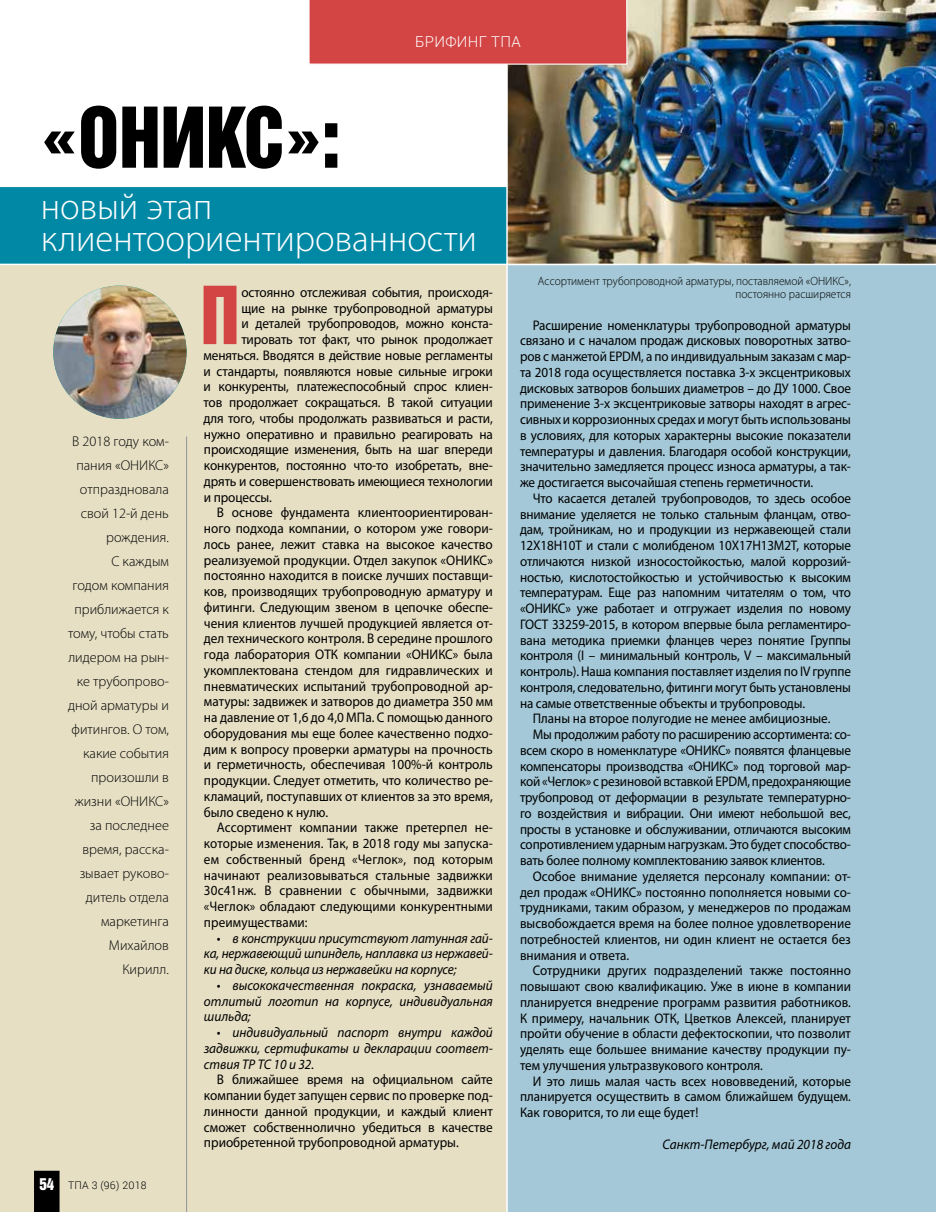
<style>
.page{position:relative;width:936px;height:1212px;background:#fff}
.page>*{position:absolute;margin:0;border:0;box-sizing:border-box;transform-origin:0 0}
.t1{font:76.5px "Helvetica Inserat LT Std";color:#000}
.t2{font:73.05px "Helvetica Inserat LT Std";color:#d34444;scale:.95 1}
.t3{font:300 37.5px/31.5px "Myriad Pro";color:#fff}
.t4{font:300 15px "Roboto";letter-spacing:.02em;color:#fff}
.t5{font:300 14.25px/24px "Myriad Pro";color:#000;text-align:right}
.t6{font:13.95px/15.8px "Myriad Pro";color:#000;text-align:justify;scale:.94 1}
.t7{font:13.95px/15.8px "Myriad Pro";color:#000;text-align:justify;scale:.95 1}
.t8{font:italic 13.95px/15.8px "Myriad Pro";color:#000;text-align:justify;scale:.95 1}
.t9{font:300 12px/13.5px "Myriad Pro";color:#000;text-align:right;scale:.95 1}
.t10{font:300 10.5px "Roboto";letter-spacing:.02em;color:#000}
.s1{font-family:"Helvetica Inserat LT Std";font-weight:400;font-size:15px;color:#fff}
</style>
<div class="page">
<div style="left:0;top:265px;width:506px;height:947px;background:#e6dfc4"></div>
<div style="left:506px;top:265px;width:429px;height:947px;background:#a4c8d7"></div>
<div style="left:0;top:187px;width:506px;height:77px;background:#0088a5"></div>
<hr style="left:186px;top:436px;width:1px;height:776px;background:#939598">
<img style="left:506px;top:0;width:429px;height:264px">
<img style="left:53px;top:286px;width:133px;height:133px;border-radius:67px">
<div style="left:309px;top:0;width:318px;height:65px;background:#d34444"></div>
<div style="left:34px;top:1171px;width:26px;height:41px;background:#000"></div>
<h1 class="t1" style="left:41px;top:92px;width:301px">«ОНИКС»:</h1>
<p class="t4" style="left:415px;top:32px;width:107px">БРИФИНГ ТПА</p>
<h3 class="t3" style="left:41px;top:192px;width:437px">новый этап клиентоориентированности</h3>
<p class="t5" style="left:68px;top:429px;width:102px">В 2018 году ком&shy;пания «ОНИКС» отпраздновала свой 12-й день рождения.<br>С каждым<br>годом компания приближается к тому, чтобы стать лидером на рын&shy;ке трубопрово&shy;дной арматуры и фитингов. О том, какие события произошли в жизни «ОНИКС» за последнее время, расска&shy;зывает руково&shy;дитель отдела маркетинга<br>Михайлов<br>Кирилл.</p>
<p class="t10" style="left:39px;top:1178px;width:109px"><span class="s1">54</span> ТПА 3 (96) 2018</p>
<h2 class="t2" style="left:201px;top:272px;width:42px">П</h2>
<p class="t7" style="left:241px;top:284px;width:266px">остоянно отслеживая события, происходя-</p>
<p class="t7" style="left:241px;top:300px;width:266px">щие на рынке трубопроводной арматуры</p>
<p class="t7" style="left:241px;top:316px;width:266px">и деталей трубопроводов, можно конста-</p>
<p class="t7" style="left:241px;top:331px;width:266px">тировать тот факт, что рынок продолжает</p>
<p class="t7" style="left:203px;top:347px;width:306px">меняться. Вводятся в действие новые регламенты</p>
<p class="t7" style="left:203px;top:363px;width:306px">и стандарты, появляются новые сильные игроки</p>
<p class="t7" style="left:203px;top:379px;width:306px">и конкуренты, платежеспособный спрос клиен-</p>
<p class="t7" style="left:203px;top:394px;width:306px">тов продолжает сокращаться. В такой ситуации</p>
<p class="t7" style="left:203px;top:410px;width:306px">для того, чтобы продолжать развиваться и расти,</p>
<p class="t7" style="left:204px;top:426px;width:305px">нужно оперативно и правильно реагировать на</p>
<p class="t7" style="left:204px;top:442px;width:305px">происходящие изменения, быть на шаг впереди</p>
<p class="t7" style="left:204px;top:457px;width:305px">конкурентов, постоянно что-то изобретать, вне-</p>
<p class="t7" style="left:204px;top:473px;width:305px">дрять и совершенствовать имеющиеся технологии</p>
<p class="t7" style="left:204px;top:489px;width:73px">и процессы.</p>
<p class="t7" style="left:217px;top:505px;width:292px">В основе фундамента клиентоориентирован-</p>
<p class="t7" style="left:204px;top:520px;width:305px">ного подхода компании, о котором уже говори-</p>
<p class="t7" style="left:204px;top:536px;width:305px">лось ранее, лежит ставка на высокое качество</p>
<p class="t7" style="left:204px;top:552px;width:305px">реализуемой продукции. Отдел закупок «ОНИКС»</p>
<p class="t7" style="left:204px;top:568px;width:305px">постоянно находится в поиске лучших поставщи-</p>
<p class="t7" style="left:204px;top:583px;width:305px">ков, производящих трубопроводную арматуру и</p>
<p class="t7" style="left:204px;top:599px;width:305px">фитинги. Следующим звеном в цепочке обеспе-</p>
<p class="t7" style="left:204px;top:615px;width:305px">чения клиентов лучшей продукцией является от-</p>
<p class="t7" style="left:204px;top:631px;width:305px">дел технического контроля. В середине прошлого</p>
<p class="t7" style="left:204px;top:646px;width:305px">года лаборатория ОТК компании «ОНИКС» была</p>
<p class="t7" style="left:204px;top:662px;width:305px">укомплектована стендом для гидравлических и</p>
<p class="t7" style="left:204px;top:678px;width:305px">пневматических испытаний трубопроводной ар-</p>
<p class="t7" style="left:204px;top:694px;width:305px">матуры: задвижек и затворов до диаметра 350 мм</p>
<p class="t7" style="left:204px;top:709px;width:305px">на давление от 1,6 до 4,0 МПа. С помощью данного</p>
<p class="t7" style="left:204px;top:725px;width:305px">оборудования мы еще более качественно подхо-</p>
<p class="t7" style="left:204px;top:741px;width:305px">дим к вопросу проверки арматуры на прочность</p>
<p class="t7" style="left:204px;top:757px;width:305px">и герметичность, обеспечивая 100%-й контроль</p>
<p class="t7" style="left:204px;top:772px;width:305px">продукции. Следует отметить, что количество ре-</p>
<p class="t7" style="left:204px;top:788px;width:305px">кламаций, поступавших от клиентов за это время,</p>
<p class="t7" style="left:204px;top:804px;width:132px">было сведено к нулю.</p>
<p class="t6" style="left:217px;top:820px;width:295px">Ассортимент компании также претерпел не-</p>
<p class="t6" style="left:204px;top:835px;width:309px">которые изменения. Так, в 2018 году мы запуска-</p>
<p class="t6" style="left:204px;top:851px;width:309px">ем собственный бренд «Чеглок», под которым</p>
<p class="t6" style="left:204px;top:867px;width:309px">начинают реализовываться стальные задвижки</p>
<p class="t6" style="left:204px;top:883px;width:309px">30с41нж. В сравнении с обычными, задвижки</p>
<p class="t6" style="left:204px;top:898px;width:309px">«Чеглок» обладают следующими конкурентными</p>
<p class="t6" style="left:204px;top:914px;width:112px">преимуществами:</p>
<p class="t8" style="left:204px;top:930px;width:305px;text-indent:13px">• в конструкции присутствуют латунная гай&shy;ка, нержавеющий шпиндель, наплавка из нержавей&shy;ки на диске, кольца из нержавейки на корпусе;</p>
<p class="t8" style="left:204px;top:977px;width:305px;text-indent:13px">• высококачественная покраска, узнаваемый отлитый логотип на корпусе, индивидуальная шильда;</p>
<p class="t8" style="left:204px;top:1024px;width:305px;text-indent:13px">• индивидуальный паспорт внутри каждой задвижки, сертификаты и декларации соответ&shy;ствия ТР ТС 10 и 32.</p>
<p class="t7" style="left:204px;top:1072px;width:305px;text-indent:13px">В ближайшее время на официальном сайте компании будет запущен сервис по проверке под&shy;линности данной продукции, и каждый клиент сможет собственнолично убедиться в качестве приобретенной трубопроводной арматуры.</p>
<p class="t9" style="left:538px;top:274px;width:331px">Ассортимент трубопроводной арматуры, поставляемой «ОНИКС», постоянно расширяется</p>
<p class="t6" style="left:520px;top:317px;width:353px;text-indent:13px">Расширение номенклатуры трубопроводной арматуры связано и с началом продаж дисковых поворотных затво&shy;ров с манжетой EPDM, а по индивидуальным заказам с мар&shy;та 2018 года осуществляется поставка 3-х эксцентриковых дисковых затворов больших диаметров – до ДУ 1000. Свое применение 3-х эксцентриковые затворы находят в агрес&shy;сивных и коррозионных средах и могут быть использованы в условиях, для которых характерны высокие показатели температуры и давления. Благодаря особой конструкции, значительно замедляется процесс износа арматуры, а так&shy;же достигается высочайшая степень герметичности.</p>
<p class="t6" style="left:520px;top:490px;width:353px;text-indent:13px">Что касается деталей трубопроводов, то здесь особое внимание уделяется не только стальным фланцам, отво&shy;дам, тройникам, но и продукции из нержавеющей стали 12Х18Н10Т и стали с молибденом 10Х17Н13М2Т, которые отличаются низкой износостойкостью, малой коррозий&shy;ностью, кислотостойкостью и устойчивостью к высоким температурам. Еще раз напомним читателям о том, что «ОНИКС» уже работает и отгружает изделия по новому ГОСТ 33259-2015, в котором впервые была регламентиро&shy;вана методика приемки фланцев через понятие Группы контроля (I – минимальный контроль, V – максимальный контроль). Наша компания поставляет изделия по IV группе контроля, следовательно, фитинги могут быть установлены на самые ответственные объекты и трубопроводы.</p>
<p class="t6" style="left:533px;top:711px;width:318px">Планы на второе полугодие не менее амбициозные.</p>
<p class="t6" style="left:533px;top:726px;width:340px">Мы продолжим работу по расширению ассортимента: со-</p>
<p class="t6" style="left:520px;top:742px;width:353px">всем скоро в номенклатуре «ОНИКС» появятся фланцевые</p>
<p class="t6" style="left:520px;top:758px;width:353px">компенсаторы производства «ОНИКС» под торговой мар-</p>
<p class="t6" style="left:520px;top:774px;width:353px">кой «Чеглок» с резиновой вставкой EPDM, предохраняющие</p>
<p class="t6" style="left:520px;top:789px;width:353px">трубопровод от деформации в результате температурно-</p>
<p class="t6" style="left:520px;top:805px;width:353px">го воздействия и вибрации. Они имеют небольшой вес,</p>
<p class="t6" style="left:520px;top:821px;width:353px">просты в установке и обслуживании, отличаются высоким</p>
<p class="t6" style="left:520px;top:837px;width:353px">сопротивлением ударным нагрузкам. Это будет способство-</p>
<p class="t6" style="left:520px;top:852px;width:326px">вать более полному комплектованию заявок клиентов.</p>
<p class="t6" style="left:533px;top:868px;width:340px">Особое внимание уделяется персоналу компании: от-</p>
<p class="t6" style="left:520px;top:884px;width:353px">дел продаж «ОНИКС» постоянно пополняется новыми со-</p>
<p class="t6" style="left:520px;top:900px;width:353px">трудниками, таким образом, у менеджеров по продажам</p>
<p class="t6" style="left:520px;top:915px;width:353px">высвобождается время на более полное удовлетворение</p>
<p class="t6" style="left:520px;top:931px;width:353px">потребностей клиентов, ни один клиент не остается без</p>
<p class="t6" style="left:520px;top:947px;width:118px">внимания и ответа.</p>
<p class="t6" style="left:533px;top:963px;width:340px">Сотрудники других подразделений также постоянно</p>
<p class="t6" style="left:520px;top:978px;width:353px">повышают свою квалификацию. Уже в июне в компании</p>
<p class="t6" style="left:520px;top:994px;width:353px">планируется внедрение программ развития работников.</p>
<p class="t6" style="left:520px;top:1010px;width:353px">К примеру, начальник ОТК, Цветков Алексей, планирует</p>
<p class="t6" style="left:520px;top:1026px;width:353px">пройти обучение в области дефектоскопии, что позволит</p>
<p class="t6" style="left:520px;top:1041px;width:353px">уделять еще большее внимание качеству продукции пу-</p>
<p class="t6" style="left:520px;top:1057px;width:260px">тем улучшения ультразвукового контроля.</p>
<p class="t6" style="left:533px;top:1073px;width:340px">И это лишь малая часть всех нововведений, которые</p>
<p class="t6" style="left:520px;top:1089px;width:353px">планируется осуществить в самом ближайшем будущем.</p>
<p class="t6" style="left:520px;top:1104px;width:191px">Как говорится, то ли еще будет!</p>
<p class="t8" style="left:662px;top:1136px;width:200px">Санкт-Петербург, май 2018 года</p>
</div>
